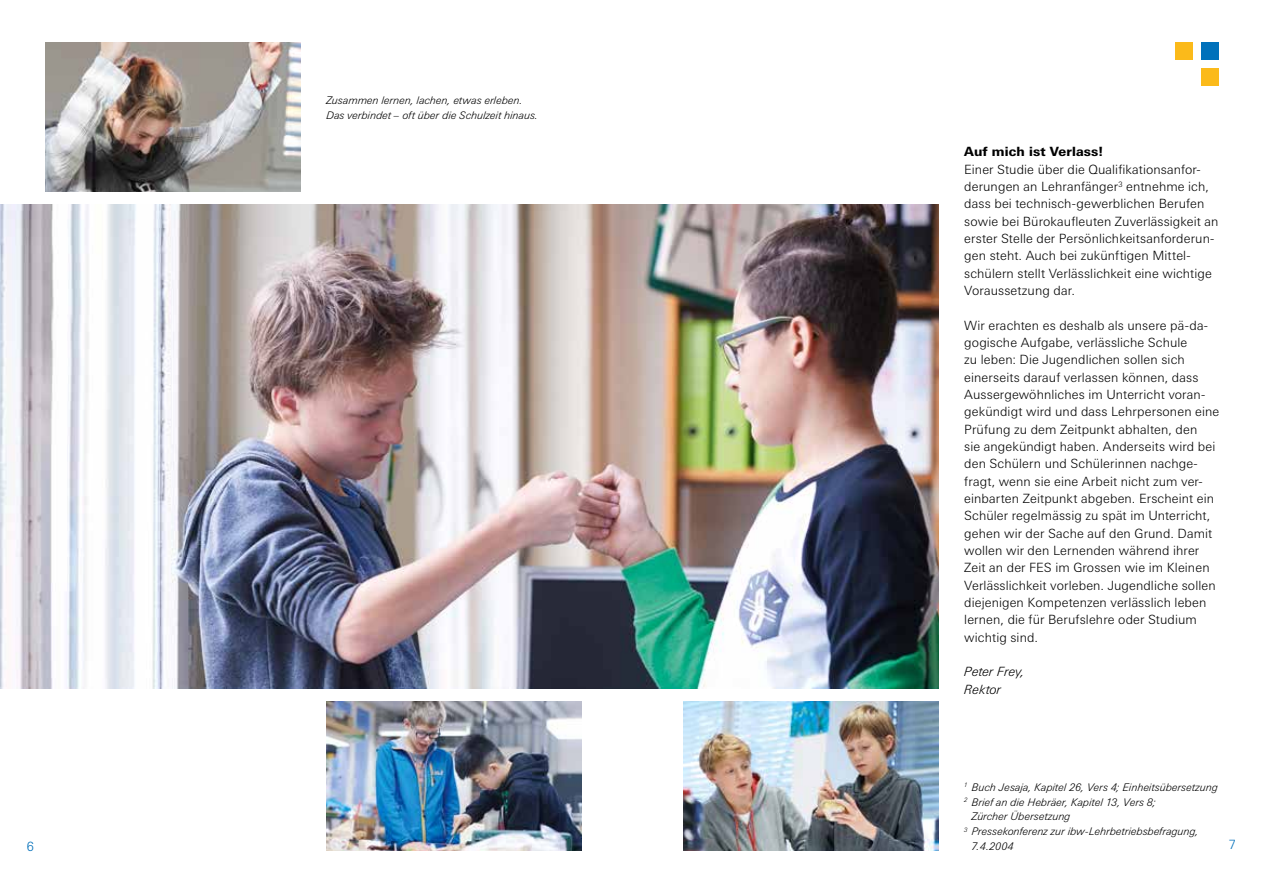
<style>
.page{position:relative;width:1263px;height:893px;background:#fff}
.page>*{position:absolute;margin:0;border:0;box-sizing:border-box;transform-origin:0 0}
.t1{font:300 12.75px/17.4px "Linotype Univers Basic";letter-spacing:.01em;color:#000}
.t2{font:800 12.75px "Linotype Univers Basic";letter-spacing:.01em;color:#000}
.t3{font:italic 300 12.75px/17.4px "Linotype Univers Basic";color:#000}
.t4{font:300 12.75px "Linotype Univers Basic";color:#006fba}
.t5{font:italic 300 10.5px/14.7px "Linotype Univers Basic";letter-spacing:.01em;color:#000}
</style>
<div class="page">
<div style="left:1176px;top:43px;width:17px;height:17px;background:#fbba1a"></div>
<div style="left:1201px;top:68px;width:17px;height:17px;background:#fbba1a"></div>
<div style="left:1201px;top:43px;width:17px;height:17px;background:#0071bb"></div>
<img style="left:46px;top:43px;width:255px;height:148px">
<img style="left:0;top:204px;width:939px;height:484px">
<img style="left:326px;top:702px;width:255px;height:148px">
<img style="left:684px;top:702px;width:255px;height:148px">
<p class="t5" style="left:326px;top:93px;width:213px">Zusammen lernen, lachen, etwas erleben.<br>Das verbindet – oft über die Schulzeit hinaus.</p>
<p class="t2" style="left:964px;top:144px;width:141px">Auf mich ist Verlass!</p>
<p class="t1" style="left:964px;top:160px;width:256px">Einer Studie über die Qualifikationsanfor&shy;derungen an Lehranfänger<sup>3</sup> entnehme ich, dass bei technisch-gewerblichen Berufen sowie bei Bürokaufleuten Zuverlässigkeit an erster Stelle der Persönlichkeitsanforderun&shy;gen steht. Auch bei zukünftigen Mittel&shy;schülern stellt Verlässlichkeit eine wichtige Voraussetzung dar.</p>
<p class="t1" style="left:964px;top:316px;width:257px">Wir erachten es deshalb als unsere pä-da&shy;gogische Aufgabe, verlässliche Schule<br>zu leben: Die Jugendlichen sollen sich einerseits darauf verlassen können, dass Aussergewöhnliches im Unterricht voran&shy;gekündigt wird und dass Lehrpersonen eine Prüfung zu dem Zeitpunkt abhalten, den<br>sie angekündigt haben. Anderseits wird bei den Schülern und Schülerinnen nachge&shy;fragt, wenn sie eine Arbeit nicht zum ver&shy;einbarten Zeitpunkt abgeben. Erscheint ein Schüler regelmässig zu spät im Unterricht, gehen wir der Sache auf den Grund. Damit wollen wir den Lernenden während ihrer Zeit an der FES im Grossen wie im Kleinen Verlässlichkeit vorleben. Jugendliche sollen diejenigen Kompetenzen verlässlich leben lernen, die für Berufslehre oder Studium wichtig sind.</p>
<p class="t3" style="left:964px;top:663px;width:62px">Peter Frey,<br>Rektor</p>
<p class="t5" style="left:964px;top:780px;width:255px"><sup>1</sup> Buch Jesaja, Kapitel 26, Vers 4; Einheitsübersetzung</p>
<p class="t5" style="left:964px;top:794px;width:193px"><sup>2</sup> Brief an die Hebräer, Kapitel 13, Vers 8;</p>
<p class="t5" style="left:972px;top:809px;width:100px">Zürcher Übersetzung</p>
<p class="t5" style="left:964px;top:824px;width:236px"><sup>3</sup> Pressekonferenz zur ibw-Lehrbetriebsbefragung,</p>
<p class="t5" style="left:972px;top:839px;width:43px">7.4.2004</p>
<p class="t4" style="left:27px;top:839px;width:9px">6</p>
<p class="t4" style="left:1229px;top:837px;width:9px">7</p>
</div>
